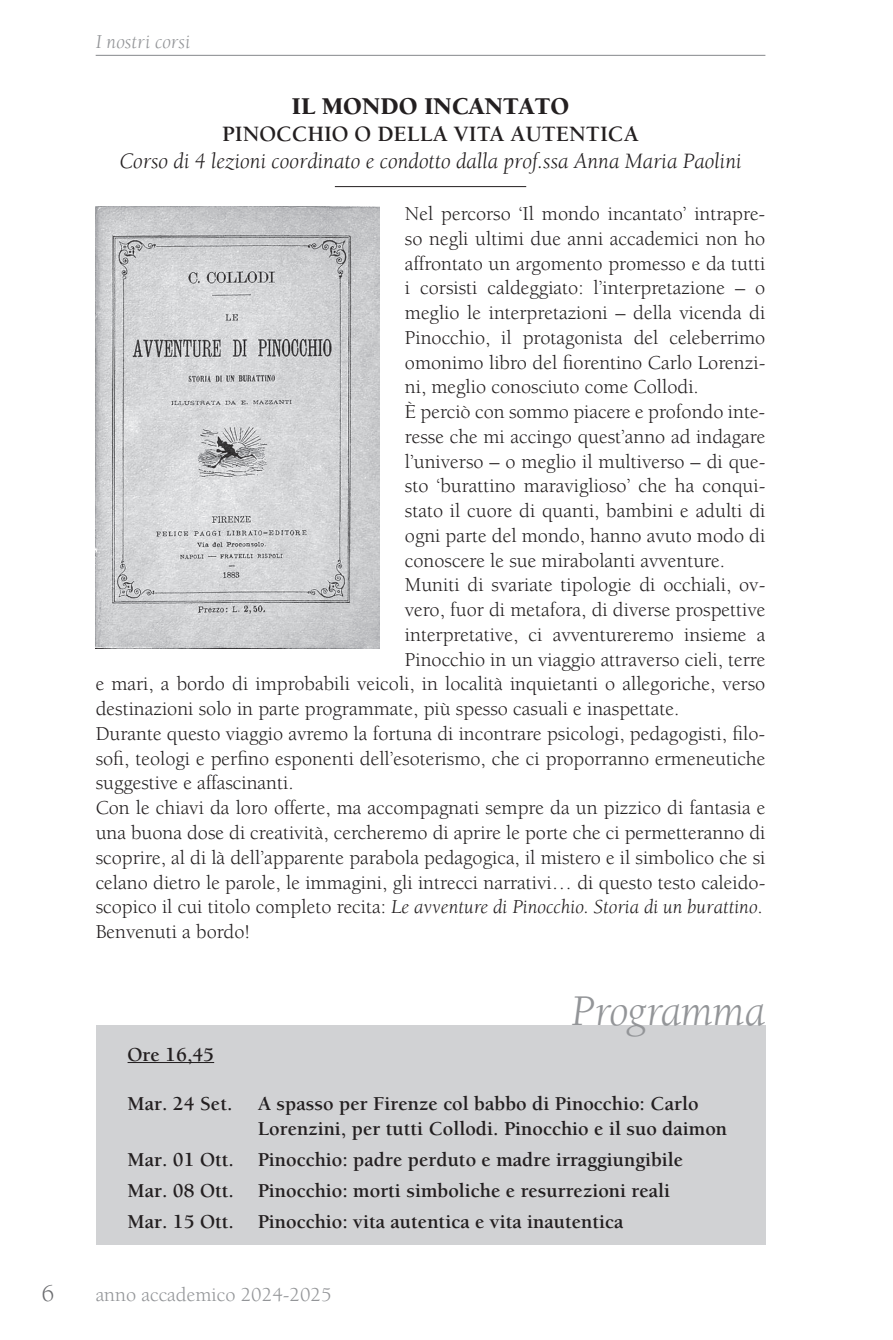
<style>
.page{position:relative;width:893px;height:1340px;background:#fff}
.page>*{position:absolute;margin:0;border:0;box-sizing:border-box;transform-origin:0 0}
.t1{font:italic 45px "Berkeley";letter-spacing:-.01em;color:#939598}
.t2{font:900 24.75px "Berkeley";color:#231f20}
.t3{font:24.75px "Berkeley";color:#6c6d70}
.t4{font:italic 22.5px "Berkeley";color:#231f20}
.t5{font:700 22.5px "Berkeley";color:#231f20}
.t6{font:20.25px "Berkeley";color:#231f20}
.t7{font:700 20.25px/31.1px "Berkeley";color:#231f20}
.t8{font:italic 20.25px "Berkeley";color:#231f20}
.t9{font:20.25px "Berkeley";color:#939598}
.t10{font:italic 20.25px "Berkeley";letter-spacing:.005em;color:#939598}
.s1{font-style:normal}
</style>
<div class="page">
<hr style="left:96px;top:55px;width:669px;height:1px;background:#939598">
<div style="left:96px;top:1025px;width:669px;height:219px;background:#d1d2d4"></div>
<hr style="left:335px;top:186px;width:191px;height:1px;background:#231f20">
<hr style="left:128px;top:1062px;width:86px;height:1px;background:#231f20">
<img style="left:96px;top:206px;width:283px;height:442px">
<p class="t10" style="left:96px;top:32px;width:96px">I nostri corsi</p>
<p class="t2" style="left:292px;top:93px;width:279px">IL MONDO INCANTATO</p>
<p class="t5" style="left:222px;top:122px;width:418px">PINOCCHIO O DELLA VITA AUTENTICA</p>
<p class="t4" style="left:119px;top:150px;width:624px">Corso di 4 lezioni coordinato e condotto dalla prof.ssa Anna Maria Paolini</p>
<p class="t6" style="left:405px;top:203px;width:362px">Nel percorso ‘Il mondo incantato’ intrapre-</p>
<p class="t6" style="left:405px;top:228px;width:362px">so negli ultimi due anni accademici non ho</p>
<p class="t6" style="left:405px;top:252px;width:362px">affrontato un argomento promesso e da tutti</p>
<p class="t6" style="left:405px;top:277px;width:362px">i corsisti caldeggiato: l’interpretazione – o</p>
<p class="t6" style="left:405px;top:302px;width:362px">meglio le interpretazioni – della vicenda di</p>
<p class="t6" style="left:405px;top:327px;width:362px">Pinocchio, il protagonista del celeberrimo</p>
<p class="t6" style="left:405px;top:351px;width:362px">omonimo libro del fiorentino Carlo Lorenzi-</p>
<p class="t6" style="left:405px;top:376px;width:295px">ni, meglio conosciuto come Collodi.</p>
<p class="t6" style="left:405px;top:401px;width:362px">È perciò con sommo piacere e profondo inte-</p>
<p class="t6" style="left:405px;top:426px;width:362px">resse che mi accingo quest’anno ad indagare</p>
<p class="t6" style="left:405px;top:450px;width:362px">l’universo – o meglio il multiverso – di que-</p>
<p class="t6" style="left:405px;top:475px;width:362px">sto ‘burattino maraviglioso’ che ha conqui-</p>
<p class="t6" style="left:405px;top:500px;width:362px">stato il cuore di quanti, bambini e adulti di</p>
<p class="t6" style="left:405px;top:525px;width:362px">ogni parte del mondo, hanno avuto modo di</p>
<p class="t6" style="left:405px;top:549px;width:322px">conoscere le sue mirabolanti avventure.</p>
<p class="t6" style="left:405px;top:574px;width:362px">Muniti di svariate tipologie di occhiali, ov-</p>
<p class="t6" style="left:405px;top:599px;width:362px">vero, fuor di metafora, di diverse prospettive</p>
<p class="t6" style="left:405px;top:624px;width:362px">interpretative, ci avventureremo insieme a</p>
<p class="t6" style="left:405px;top:648px;width:362px">Pinocchio in un viaggio attraverso cieli, terre</p>
<p class="t6" style="left:96px;top:673px;width:671px">e mari, a bordo di improbabili veicoli, in località inquietanti o allegoriche, verso</p>
<p class="t6" style="left:96px;top:698px;width:585px">destinazioni solo in parte programmate, più spesso casuali e inaspettate.</p>
<p class="t6" style="left:96px;top:723px;width:671px">Durante questo viaggio avremo la fortuna di incontrare psicologi, pedagogisti, filo-</p>
<p class="t6" style="left:96px;top:747px;width:671px">sofi, teologi e perfino esponenti dell’esoterismo, che ci proporranno ermeneutiche</p>
<p class="t6" style="left:96px;top:772px;width:199px">suggestive e affascinanti.</p>
<p class="t6" style="left:96px;top:797px;width:671px">Con le chiavi da loro offerte, ma accompagnati sempre da un pizzico di fantasia e</p>
<p class="t6" style="left:96px;top:822px;width:671px">una buona dose di creatività, cercheremo di aprire le porte che ci permetteranno di</p>
<p class="t6" style="left:96px;top:846px;width:671px">scoprire, al di là dell’apparente parabola pedagogica, il mistero e il simbolico che si</p>
<p class="t6" style="left:96px;top:871px;width:671px">celano dietro le parole, le immagini, gli intrecci narrativi… di questo testo caleido-</p>
<p class="t8" style="left:96px;top:896px;width:669px"><span class="s1">scopico il cui titolo completo recita:</span> Le avventure di Pinocchio. Storia di un burattino<span class="s1">.</span></p>
<p class="t6" style="left:96px;top:921px;width:156px">Benvenuti a bordo!</p>
<h1 class="t1" style="left:571px;top:987px;width:196px">Programma</h1>
<p class="t7" style="left:128px;top:1038px;width:88px">Ore 16,45</p>
<p class="t7" style="left:258px;top:1091px;width:471px;line-height:24.8px;text-indent:-130px">Mar. 24 Set. A spasso per Firenze col babbo di Pinocchio: Carlo<br>Lorenzini, per tutti Collodi. Pinocchio e il suo daimon</p>
<p class="t7" style="left:128px;top:1144px;width:557px">Mar. 01 Ott. Pinocchio: padre perduto e madre irraggiungibile<br>Mar. 08 Ott. Pinocchio: morti simboliche e resurrezioni reali<br>Mar. 15 Ott. Pinocchio: vita autentica e vita inautentica</p>
<p class="t3" style="left:41px;top:1280px;width:14px">6</p>
<p class="t9" style="left:96px;top:1283px;width:237px">anno accademico 2024-2025</p>
</div>
